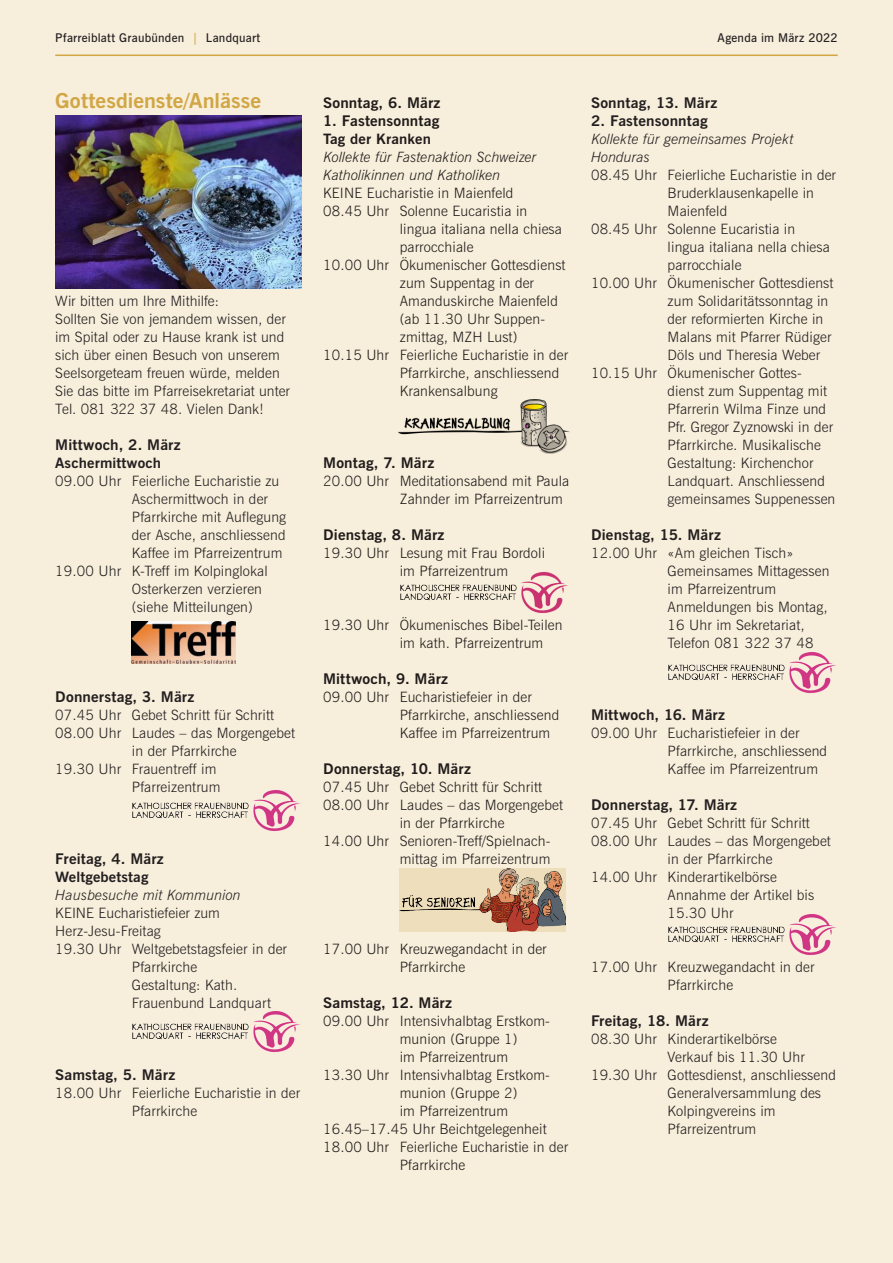
<style>
.page{position:relative;width:893px;height:1263px;background:#f7eedb}
.page>*{position:absolute;margin:0;border:0;box-sizing:border-box;transform-origin:0 0}
.t1{font:700 20.7px "News Gothic BT";letter-spacing:.005em;color:#d1a644;scale:1.05 1}
.t2{font:700 14.7px "News Gothic BT";letter-spacing:.01em;color:#231f20;scale:1.05 1}
.t3{font:300 14.25px/18px "News Gothic BT";letter-spacing:.01em;color:#231f20}
.t4{font:italic 300 14.25px/18px "News Gothic BT";letter-spacing:.005em;color:#231f20}
.t5{font:700 14.25px "News Gothic BT";letter-spacing:.01em;color:#231f20;scale:1.05 1}
.t6{font:300 14.25px "News Gothic BT";letter-spacing:-.01em;color:#231f20}
.t7{font:600 12px "News Gothic BT";letter-spacing:.02em;color:#231f20}
.s1{color:#d1a644}
</style>
<div class="page">
<hr style="left:55px;top:55px;width:783px;height:1px;background:#d1a644">
<img style="left:132px;top:621px;width:103px;height:42px">
<img style="left:132px;top:790px;width:168px;height:41px">
<img style="left:132px;top:1011px;width:168px;height:41px">
<img style="left:398px;top:400px;width:172px;height:54px">
<img style="left:400px;top:572px;width:168px;height:42px">
<img style="left:400px;top:868px;width:166px;height:64px">
<img style="left:668px;top:652px;width:168px;height:41px">
<img style="left:668px;top:914px;width:168px;height:41px">
<img style="left:55px;top:116px;width:247px;height:172px">
<p class="t7" style="left:55px;top:31px;width:207px">Pfarreiblatt Graubünden <span class="s1">|</span> Landquart</p>
<p class="t7" style="left:718px;top:31px;width:122px">Agenda im März 2022</p>
<h1 class="t1" style="left:55px;top:88px;width:198px">Gottesdienste/Anlässe</h1>
<p class="t3" style="left:55px;top:292px;width:236px">Wir bitten um Ihre Mithilfe:<br>Sollten Sie von jemandem wissen, der im Spital oder zu Hause krank ist und sich über einen Besuch von unserem Seelsorgeteam freuen würde, melden Sie das bitte im Pfarreisekretariat unter Tel. 081 322 37 48. Vielen Dank!</p>
<p class="t2" style="left:55px;top:436px;width:121px">Mittwoch, 2. März</p>
<p class="t5" style="left:55px;top:454px;width:102px">Aschermittwoch</p>
<p class="t3" style="left:55px;top:472px;width:226px">09.00 Uhr Feierliche Eucharistie zu</p>
<p class="t3" style="left:132px;top:490px;width:138px">Aschermittwoch in der</p>
<p class="t3" style="left:132px;top:508px;width:156px">Pfarrkirche mit Auflegung</p>
<p class="t3" style="left:132px;top:526px;width:155px">der Asche, anschliessend</p>
<p class="t3" style="left:132px;top:544px;width:152px">Kaffee im Pfarreizentrum</p>
<p class="t3" style="left:55px;top:562px;width:214px">19.00 Uhr K-Treff im Kolpinglokal</p>
<p class="t3" style="left:132px;top:580px;width:132px">Osterkerzen verzieren</p>
<p class="t3" style="left:132px;top:598px;width:123px">(siehe Mitteilungen)</p>
<p class="t2" style="left:55px;top:688px;width:134px">Donnerstag, 3. März</p>
<p class="t3" style="left:55px;top:706px;width:220px">07.45 Uhr Gebet Schritt für Schritt</p>
<p class="t3" style="left:55px;top:724px;width:241px">08.00 Uhr Laudes – das Morgengebet</p>
<p class="t3" style="left:132px;top:742px;width:106px">in der Pfarrkirche</p>
<p class="t3" style="left:55px;top:760px;width:163px">19.30 Uhr Frauentreff im</p>
<p class="t3" style="left:132px;top:778px;width:90px">Pfarreizentrum</p>
<p class="t2" style="left:55px;top:850px;width:105px">Freitag, 4. März</p>
<p class="t5" style="left:55px;top:868px;width:90px">Weltgebetstag</p>
<p class="t4" style="left:55px;top:886px;width:187px">Hausbesuche mit Kommunion</p>
<p class="t3" style="left:55px;top:904px;width:166px">KEINE Eucharistiefeier zum</p>
<p class="t3" style="left:55px;top:922px;width:107px">Herz-Jesu-Freitag</p>
<p class="t3" style="left:55px;top:940px;width:233px">19.30 Uhr Weltgebetstagsfeier in der</p>
<p class="t3" style="left:132px;top:958px;width:67px">Pfarrkirche</p>
<p class="t3" style="left:132px;top:976px;width:107px">Gestaltung: Kath.</p>
<p class="t3" style="left:132px;top:994px;width:141px">Frauenbund Landquart</p>
<p class="t2" style="left:55px;top:1066px;width:116px">Samstag, 5. März</p>
<p class="t3" style="left:132px;top:1084px;width:170px;text-indent:-77px">18.00 Uhr Feierliche Eucharistie in der<br>Pfarrkirche</p>
<p class="t2" style="left:323px;top:94px;width:113px">Sonntag, 6. März</p>
<p class="t2" style="left:323px;top:112px;width:112px">1. Fastensonntag</p>
<p class="t5" style="left:323px;top:130px;width:104px">Tag der Kranken</p>
<p class="t4" style="left:323px;top:148px;width:215px">Kollekte für Fastenaktion Schweizer<br>Katholikinnen und Katholiken</p>
<p class="t3" style="left:323px;top:184px;width:192px">KEINE Eucharistie in Maienfeld</p>
<p class="t3" style="left:323px;top:202px;width:206px">08.45 Uhr Solenne Eucaristia in</p>
<p class="t3" style="left:400px;top:220px;width:164px">lingua italiana nella chiesa</p>
<p class="t3" style="left:400px;top:238px;width:75px">parrocchiale</p>
<p class="t3" style="left:323px;top:256px;width:244px">10.00 Uhr Ökumenischer Gottesdienst</p>
<p class="t3" style="left:400px;top:274px;width:136px">zum Suppentag in der</p>
<p class="t3" style="left:400px;top:292px;width:160px">Amanduskirche Maienfeld</p>
<p class="t3" style="left:400px;top:310px;width:147px">(ab 11.30 Uhr Suppen-</p>
<p class="t3" style="left:400px;top:328px;width:119px">zmittag, MZH Lust)</p>
<p class="t3" style="left:323px;top:346px;width:246px">10.15 Uhr Feierliche Eucharistie in der</p>
<p class="t3" style="left:400px;top:364px;width:161px">Pfarrkirche, anschliessend</p>
<p class="t3" style="left:400px;top:382px;width:99px">Krankensalbung</p>
<p class="t2" style="left:323px;top:454px;width:107px">Montag, 7. März</p>
<p class="t3" style="left:400px;top:472px;width:171px;text-indent:-77px">20.00 Uhr Meditationsabend mit Paula<br>Zahnder im Pfarreizentrum</p>
<p class="t2" style="left:323px;top:526px;width:117px">Dienstag, 8. März</p>
<p class="t3" style="left:400px;top:544px;width:147px;text-indent:-77px">19.30 Uhr Lesung mit Frau Bordoli im Pfarreizentrum</p>
<p class="t3" style="left:400px;top:616px;width:164px;text-indent:-77px">19.30 Uhr Ökumenisches Bibel-Teilen im kath. Pfarreizentrum</p>
<p class="t2" style="left:323px;top:670px;width:120px">Mittwoch, 9. März</p>
<p class="t3" style="left:400px;top:688px;width:161px;text-indent:-77px">09.00 Uhr Eucharistiefeier in der<br>Pfarrkirche, anschliessend<br>Kaffee im Pfarreizentrum</p>
<p class="t2" style="left:323px;top:760px;width:142px">Donnerstag, 10. März</p>
<p class="t3" style="left:323px;top:778px;width:220px">07.45 Uhr Gebet Schritt für Schritt</p>
<p class="t3" style="left:323px;top:796px;width:241px">08.00 Uhr Laudes – das Morgengebet</p>
<p class="t3" style="left:400px;top:814px;width:106px">in der Pfarrkirche</p>
<p class="t3" style="left:323px;top:832px;width:229px">14.00 Uhr Senioren-Treff/Spielnach-</p>
<p class="t3" style="left:400px;top:850px;width:152px">mittag im Pfarreizentrum</p>
<p class="t3" style="left:323px;top:940px;width:225px;text-align:center">17.00 Uhr Kreuzwegandacht in der<br>Pfarrkirche</p>
<p class="t2" style="left:323px;top:994px;width:124px">Samstag, 12. März</p>
<p class="t3" style="left:323px;top:1012px;width:227px">09.00 Uhr Intensivhalbtag Erstkom-</p>
<p class="t3" style="left:400px;top:1030px;width:119px">munion (Gruppe 1)</p>
<p class="t3" style="left:400px;top:1048px;width:110px">im Pfarreizentrum</p>
<p class="t3" style="left:323px;top:1066px;width:227px">13.30 Uhr Intensivhalbtag Erstkom-</p>
<p class="t3" style="left:400px;top:1084px;width:119px">munion (Gruppe 2)</p>
<p class="t3" style="left:400px;top:1102px;width:110px">im Pfarreizentrum</p>
<p class="t3" style="left:323px;top:1120px;width:225px">16.45–17.45 Uhr Beichtgelegenheit</p>
<p class="t3" style="left:323px;top:1138px;width:246px">18.00 Uhr Feierliche Eucharistie in der</p>
<p class="t3" style="left:400px;top:1156px;width:67px">Pfarrkirche</p>
<p class="t2" style="left:591px;top:94px;width:122px">Sonntag, 13. März</p>
<p class="t2" style="left:591px;top:112px;width:113px">2. Fastensonntag</p>
<p class="t4" style="left:591px;top:130px;width:204px">Kollekte für gemeinsames Projekt<br>Honduras</p>
<p class="t3" style="left:591px;top:166px;width:246px">08.45 Uhr Feierliche Eucharistie in der</p>
<p class="t3" style="left:668px;top:184px;width:148px">Bruderklausenkapelle in</p>
<p class="t3" style="left:668px;top:202px;width:61px">Maienfeld</p>
<p class="t3" style="left:591px;top:220px;width:206px">08.45 Uhr Solenne Eucaristia in</p>
<p class="t3" style="left:668px;top:238px;width:164px">lingua italiana nella chiesa</p>
<p class="t3" style="left:668px;top:256px;width:75px">parrocchiale</p>
<p class="t3" style="left:591px;top:274px;width:244px">10.00 Uhr Ökumenischer Gottesdienst</p>
<p class="t3" style="left:668px;top:292px;width:162px">zum Solidaritätssonntag in</p>
<p class="t3" style="left:668px;top:310px;width:157px">der reformierten Kirche in</p>
<p class="t3" style="left:668px;top:328px;width:165px">Malans mit Pfarrer Rüdiger</p>
<p class="t3" style="left:668px;top:346px;width:154px">Döls und Theresia Weber</p>
<p class="t3" style="left:591px;top:364px;width:212px">10.15 Uhr Ökumenischer Gottes-</p>
<p class="t3" style="left:668px;top:382px;width:161px">dienst zum Suppentag mit</p>
<p class="t3" style="left:668px;top:400px;width:160px">Pfarrerin Wilma Finze und</p>
<p class="t6" style="left:668px;top:418px;width:167px">Pfr. Gregor Zyznowski in der</p>
<p class="t3" style="left:668px;top:436px;width:155px">Pfarrkirche. Musikalische</p>
<p class="t3" style="left:668px;top:454px;width:147px">Gestaltung: Kirchenchor</p>
<p class="t3" style="left:668px;top:472px;width:159px">Landquart. Anschliessend</p>
<p class="t3" style="left:668px;top:490px;width:169px">gemeinsames Suppenessen</p>
<p class="t2" style="left:591px;top:526px;width:125px">Dienstag, 15. März</p>
<p class="t3" style="left:668px;top:544px;width:163px;text-indent:-77px">12.00 Uhr «Am gleichen Tisch»<br>Gemeinsames Mittagessen im Pfarreizentrum<br>Anmeldungen bis Montag,<br>16 Uhr im Sekretariat,<br>Telefon 081 322 37 48</p>
<p class="t2" style="left:591px;top:706px;width:129px">Mittwoch, 16. März</p>
<p class="t3" style="left:668px;top:724px;width:161px;text-indent:-77px">09.00 Uhr Eucharistiefeier in der<br>Pfarrkirche, anschliessend<br>Kaffee im Pfarreizentrum</p>
<p class="t2" style="left:591px;top:796px;width:141px">Donnerstag, 17. März</p>
<p class="t3" style="left:591px;top:814px;width:220px">07.45 Uhr Gebet Schritt für Schritt</p>
<p class="t3" style="left:591px;top:832px;width:241px">08.00 Uhr Laudes – das Morgengebet</p>
<p class="t3" style="left:668px;top:850px;width:106px">in der Pfarrkirche</p>
<p class="t3" style="left:591px;top:868px;width:187px">14.00 Uhr Kinderartikelbörse</p>
<p class="t3" style="left:668px;top:886px;width:148px">Annahme der Artikel bis</p>
<p class="t3" style="left:668px;top:904px;width:67px">15.30 Uhr</p>
<p class="t3" style="left:591px;top:958px;width:225px;text-align:center">17.00 Uhr Kreuzwegandacht in der<br>Pfarrkirche</p>
<p class="t2" style="left:591px;top:1012px;width:113px">Freitag, 18. März</p>
<p class="t3" style="left:591px;top:1030px;width:187px">08.30 Uhr Kinderartikelbörse</p>
<p class="t3" style="left:668px;top:1048px;width:139px">Verkauf bis 11.30 Uhr</p>
<p class="t3" style="left:591px;top:1066px;width:246px">19.30 Uhr Gottesdienst, anschliessend</p>
<p class="t3" style="left:668px;top:1084px;width:155px">Generalversammlung des</p>
<p class="t3" style="left:668px;top:1102px;width:110px">Kolpingvereins im</p>
<p class="t3" style="left:668px;top:1120px;width:90px">Pfarreizentrum</p>
</div>
